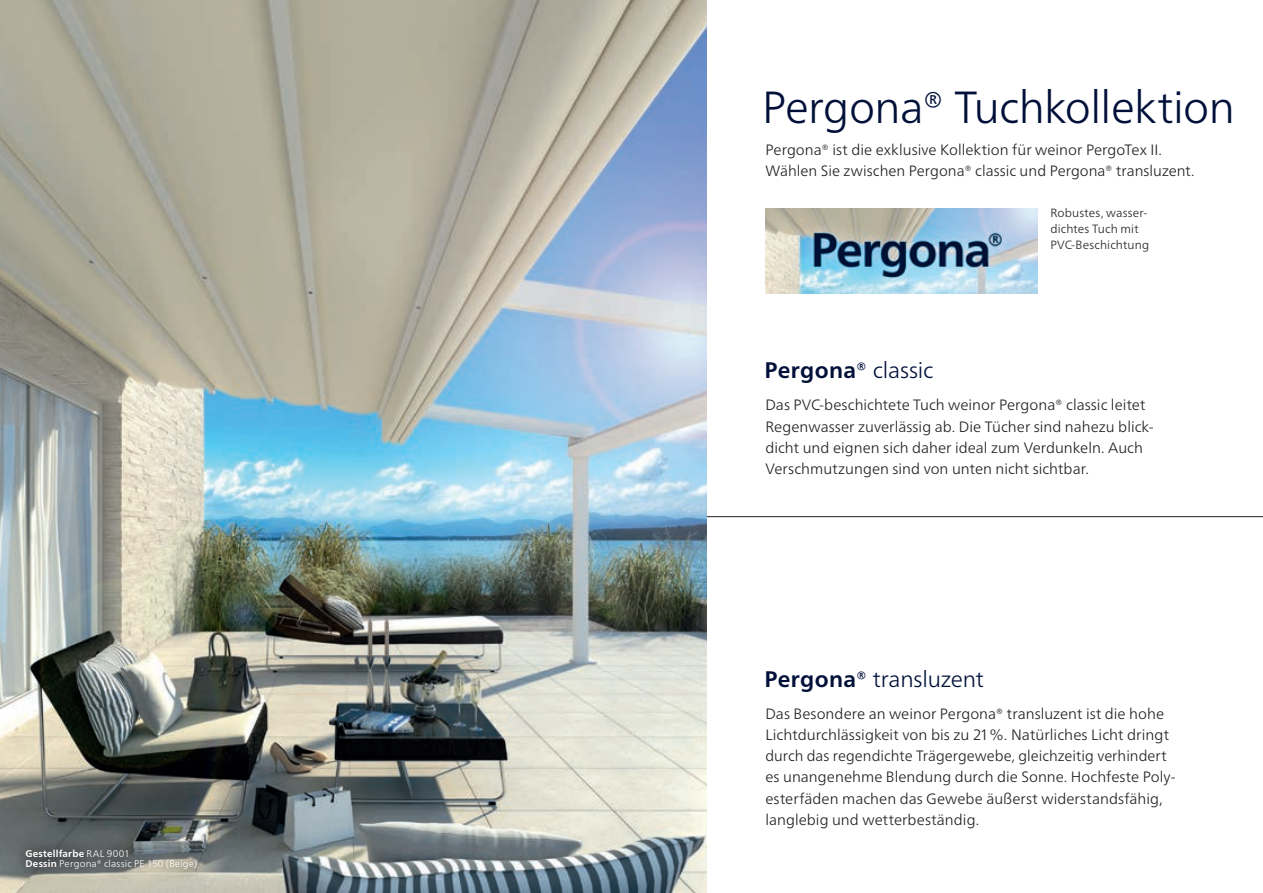
<style>
.page{position:relative;width:1263px;height:893px;background:#fff}
.page>*{position:absolute;margin:0;border:0;box-sizing:border-box;transform-origin:0 0}
._01_Head_Rlight{font:300 45px "Frutiger Neue LTW1 G";letter-spacing:-.015em;color:#001039}
._01_Head_Rbold_VERS{font:300 22.5px "Frutiger Neue LTW1 G";letter-spacing:-.01em;color:#001039}
._01_Head_Rlight-2{font:700 22.5px "Frutiger Neue LTW1 G";letter-spacing:.015em;color:#001039}
._03_Copy_Rlight_10_5{font:300 15px/21.3px "Frutiger Neue LTW1 G";color:#231f20}
._05_BU_Copy_Rlight_8{font:300 12px/15.9px "Frutiger Neue LTW1 G";letter-spacing:.01em;color:#231f20}
._08_Rlight_6_5_2_5mm{font:300 9.75px/10.6px "Frutiger Neue LTW1 G";letter-spacing:.02em;color:#fff}
.s1{font-weight:700}
.s2{font-weight:300}
</style>
<div class="page">
<img style="left:0;top:0;width:707px;height:893px">
<svg style="left:8px;top:832px;width:205px;height:54px;background:#7f827e"></svg>
<hr style="left:707px;top:516px;width:556px;height:1px;background:#231f20">
<img style="left:766px;top:208px;width:271px;height:85px">
<p class="_08_Rlight_6_5_2_5mm" style="left:26px;top:848px;width:173px"><span class="s1">Gestellfarbe</span> RAL 9001<br><span class="s1">Dessin</span> Pergona® classic PE 150 (Beige)</p>
<p class="_01_Head_Rlight" style="left:762px;top:80px;width:474px">Pergona® Tuchkollektion</p>
<p class="_03_Copy_Rlight_10_5" style="left:765px;top:139px;width:431px">Pergona® ist die exklusive Kollektion für weinor PergoTex II.<br>Wählen Sie zwischen Pergona® classic und Pergona® transluzent.</p>
<p class="_05_BU_Copy_Rlight_8" style="left:1050px;top:205px;width:100px">Robustes, wasser&shy;dichtes Tuch mit<br>PVC-Beschichtung</p>
<p class="_01_Head_Rlight-2" style="left:765px;top:357px;width:170px">Pergona® <span class="s2">classic</span></p>
<p class="_03_Copy_Rlight_10_5" style="left:765px;top:394px;width:390px">Das PVC-beschichtete Tuch weinor Pergona® classic leitet Regenwasser zuverlässig ab. Die Tücher sind nahezu blick&shy;dicht und eignen sich daher ideal zum Verdunkeln. Auch Verschmutzungen sind von unten nicht sichtbar.</p>
<p class="_01_Head_Rbold_VERS" style="left:765px;top:665px;width:221px"><span class="s1">Pergona®</span> transluzent</p>
<p class="_03_Copy_Rlight_10_5" style="left:765px;top:703px;width:412px">Das Besondere an weinor Pergona® transluzent ist die hohe Lichtdurchlässigkeit von bis zu 21%. Natürliches Licht dringt durch das regendichte Trägergewebe, gleichzeitig verhindert es unangenehme Blendung durch die Sonne. Hochfeste Poly&shy;esterfäden machen das Gewebe äußerst widerstandsfähig, langlebig und wetterbeständig.</p>
</div>
